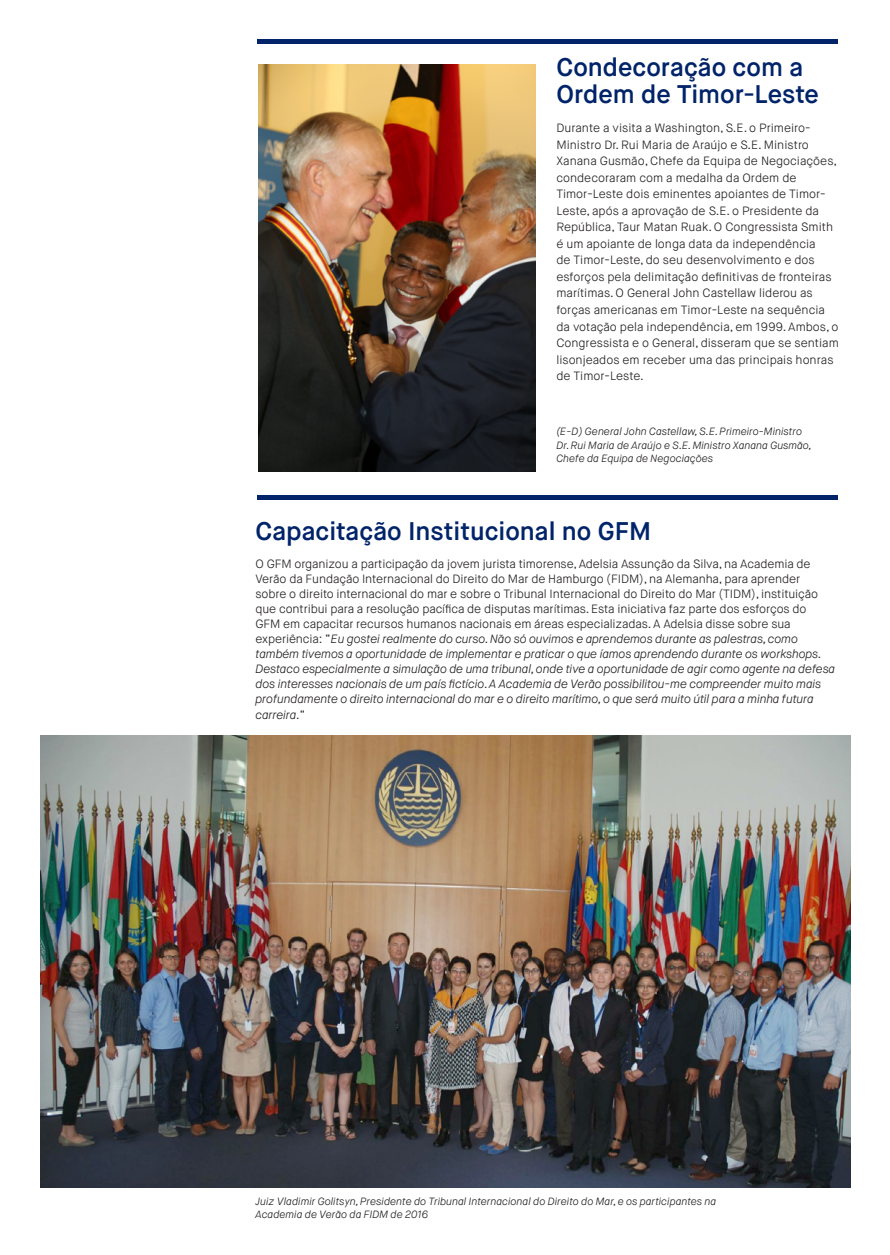
<style>
.page{position:relative;width:890px;height:1255px;background:#fff}
.page>*{position:absolute;margin:0;border:0;box-sizing:border-box;transform-origin:0 0}
.t1{font:600 25.5px/27px "Maison Neue";color:#002369}
.t2{font:300 12px/16.5px "Maison Neue";color:#231f20}
.t3{font:italic 300 12px "Maison Neue";letter-spacing:-.01em;color:#231f20}
.t4{font:italic 300 10.5px/13.5px "Maison Neue";color:#231f20}
.s1{font-style:italic}
.s2{font-style:normal}
</style>
<div class="page">
<hr style="left:257px;top:39px;width:580px;height:4px;background:#002369">
<hr style="left:257px;top:495px;width:580px;height:4px;background:#002369">
<img style="left:258px;top:64px;width:277px;height:407px">
<img style="left:40px;top:735px;width:811px;height:451px">
<p class="t1" style="left:556px;top:54px;width:264px">Condecoração com a<br>Ordem de Timor-Leste</p>
<p class="t2" style="left:556px;top:120px;width:284px">Durante a visita a Washington, S.E. o Primeiro-Ministro Dr. Rui Maria de Araújo e S.E. Ministro Xanana Gusmão, Chefe da Equipa de Negociações, condecoraram com a medalha da Ordem de Timor-Leste dois eminentes apoiantes de Timor-Leste, após a aprovação de S.E. o Presidente da República, Taur Matan Ruak. O Congressista Smith é um apoiante de longa data da independência<br>de Timor-Leste, do seu desenvolvimento e dos esforços pela delimitação definitivas de fronteiras marítimas. O General John Castellaw liderou as forças americanas em Timor-Leste na sequência da votação pela independência, em 1999. Ambos, o Congressista e o General, disseram que se sentiam lisonjeados em receber uma das principais honras de Timor-Leste.</p>
<p class="t4" style="left:556px;top:425px;width:257px">(E-D) General John Castellaw, S.E. Primeiro-Ministro<br>Dr. Rui Maria de Araújo e S.E. Ministro Xanana Gusmão,<br>Chefe da Equipa de Negociações</p>
<p class="t1" style="left:256px;top:517px;width:397px">Capacitação Institucional no GFM</p>
<p class="t2" style="left:256px;top:556px;width:581px;line-height:15px">O GFM organizou a participação da jovem jurista timorense, Adelsia Assunção da Silva, na Academia de Verão da Fundação Internacional do Direito do Mar de Hamburgo (FIDM), na Alemanha, para aprender<br>sobre o direito internacional do mar e sobre o Tribunal Internacional do Direito do Mar (TIDM), instituição que contribui para a resolução pacífica de disputas marítimas. Esta iniciativa faz parte dos esforços do<br>GFM em capacitar recursos humanos nacionais em áreas especializadas. A Adelsia disse sobre sua experiência: “<span class="s1">Eu gostei realmente do curso. Não só ouvimos e aprendemos durante as palestras, como também tivemos a oportunidade de implementar e praticar o que íamos aprendendo durante os workshops.<br>Destaco especialmente a simulação de uma tribunal, onde tive a oportunidade de agir como agente na defesa dos interesses nacionais de um país fictício. A Academia de Verão possibilitou-me compreender muito mais profundamente o direito internacional do mar e o direito marítimo, o que será muito útil para a minha futura</span></p>
<p class="t3" style="left:256px;top:707px;width:52px">carreira.<span class="s2">”</span></p>
<p class="t4" style="left:256px;top:1194px;width:462px">Juiz Vladimir Golitsyn, Presidente do Tribunal Internacional do Direito do Mar, e os participantes na<br>Academia de Verão da FIDM de 2016</p>
</div>
